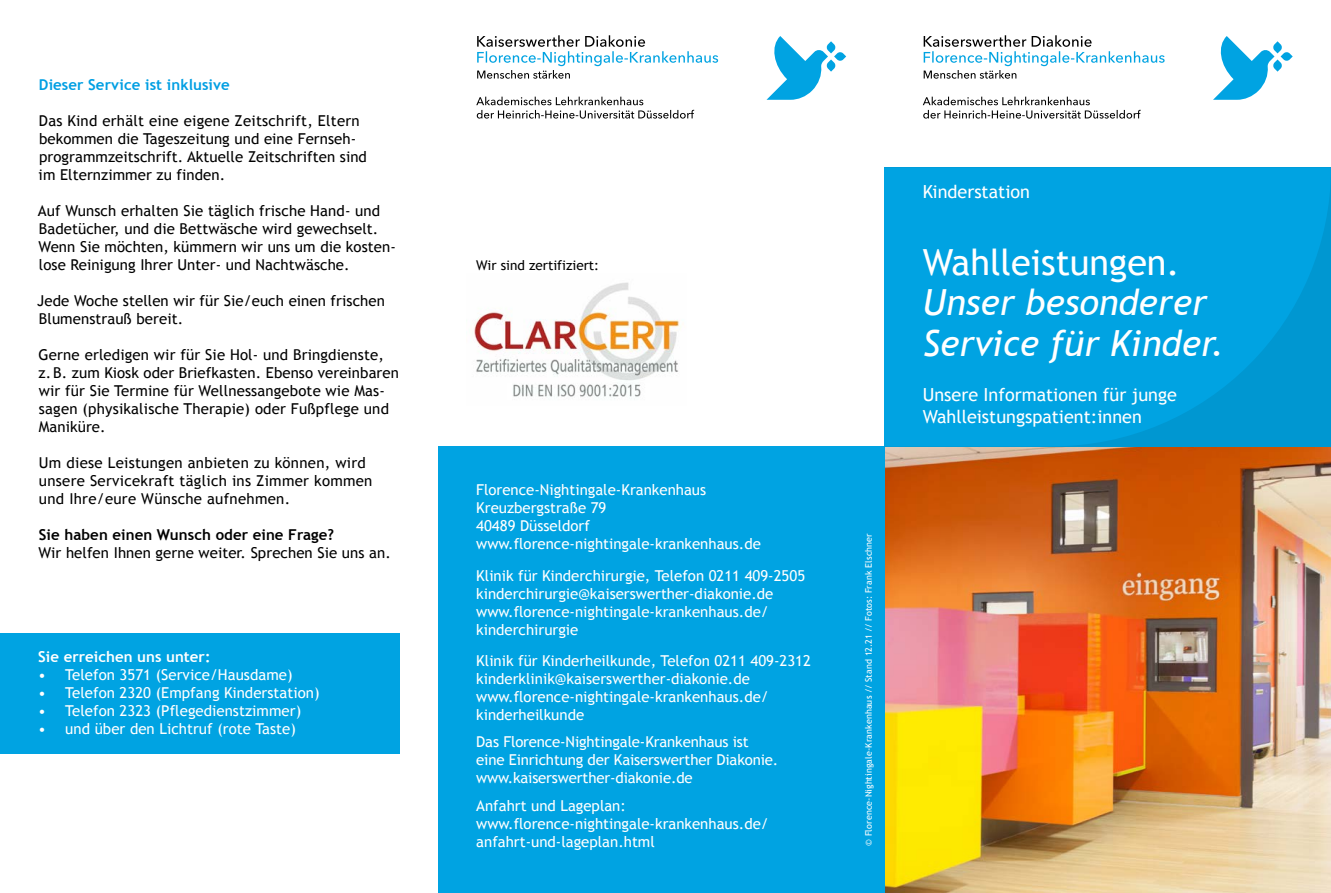
<style>
.page{position:relative;width:1331px;height:893px;background:#fff}
.page>*{position:absolute;margin:0;border:0;box-sizing:border-box;transform-origin:0 0}
.t1{font:italic 36px/40.5px "Trebuchet MS";color:#fff}
.t2{font:36px "Trebuchet MS";color:#fff}
.t3{font:18px/22.5px "Trebuchet MS";color:#fff}
.t4{font:15px/18px "Trebuchet MS";letter-spacing:.005em;color:#000}
.t5{font:15px/18px "Trebuchet MS";color:#fff}
.t6{font:700 15px "Trebuchet MS";letter-spacing:.005em;color:#000}
.t7{font:700 15px "Trebuchet MS";letter-spacing:.005em;color:#009fe3}
.t8{font:700 15px "Trebuchet MS";letter-spacing:.005em;color:#fff}
.t9{font:13.5px "Trebuchet MS";color:#000}
.t10{font:9px "Trebuchet MS";letter-spacing:.01em;color:#fff}
</style>
<div class="page">
<img style="left:884px;top:446px;width:447px;height:447px">
<div style="left:438px;top:446px;width:446px;height:447px;background:#00a3e2"></div>
<svg style="left:923px;top:97px;width:218px;height:22px"></svg>
<svg style="left:924px;top:35px;width:241px;height:44px"></svg>
<svg style="left:476px;top:97px;width:218px;height:22px"></svg>
<svg style="left:477px;top:35px;width:241px;height:44px"></svg>
<svg style="left:1213px;top:36px;width:80px;height:64px"></svg>
<svg style="left:766px;top:36px;width:80px;height:64px"></svg>
<svg style="left:884px;top:167px;width:447px;height:279px;background:#00a1df"></svg>
<div style="left:0;top:633px;width:400px;height:120px;background:#00a3e2"></div>
<img style="left:474px;top:282px;width:207px;height:117px">
<p class="t7" style="left:39px;top:75px;width:192px">Dieser Service ist inklusive</p>
<p class="t4" style="left:39px;top:112px;width:330px">Das Kind erhält eine eigene Zeitschrift, Eltern bekommen die Tageszeitung und eine Fernseh&shy;programmzeitschrift. Aktuelle Zeitschriften sind im Elternzimmer zu finden.</p>
<p class="t4" style="left:38px;top:202px;width:360px">Auf Wunsch erhalten Sie täglich frische Hand- und Badetücher, und die Bettwäsche wird gewechselt.<br>Wenn Sie möchten, kümmern wir uns um die kosten&shy;lose Reinigung Ihrer Unter- und Nachtwäsche.</p>
<p class="t4" style="left:37px;top:292px;width:349px">Jede Woche stellen wir für Sie/euch einen frischen<br>Blumenstrauß bereit.</p>
<p class="t4" style="left:39px;top:346px;width:362px">Gerne erledigen wir für Sie Hol- und Bringdienste, z.B. zum Kiosk oder Briefkasten. Ebenso vereinbaren wir für Sie Termine für Wellnessangebote wie Mas&shy;sagen (physikalische Therapie) oder Fußpflege und Maniküre.</p>
<p class="t4" style="left:39px;top:454px;width:335px">Um diese Leistungen anbieten zu können, wird unsere Servicekraft täglich ins Zimmer kommen und Ihre/eure Wünsche aufnehmen.</p>
<p class="t6" style="left:39px;top:525px;width:297px">Sie haben einen Wunsch oder eine Frage?</p>
<p class="t4" style="left:39px;top:544px;width:354px">Wir helfen Ihnen gerne weiter. Sprechen Sie uns an.</p>
<p class="t8" style="left:38px;top:647px;width:174px">Sie erreichen uns unter:</p>
<p class="t5" style="left:38px;top:665px;width:256px">• Telefon 3571 (Service/Hausdame)</p>
<p class="t5" style="left:38px;top:683px;width:283px">• Telefon 2320 (Empfang Kinderstation)</p>
<p class="t5" style="left:38px;top:701px;width:264px">• Telefon 2323 (Pflegedienstzimmer)</p>
<p class="t5" style="left:38px;top:719px;width:259px">• und über den Lichtruf (rote Taste)</p>
<p class="t9" style="left:476px;top:257px;width:124px">Wir sind zertifiziert:</p>
<p class="t5" style="left:476px;top:481px;width:286px">Florence- Nightingale- Krankenhaus<br>Kreuzbergstraße 79<br>40489 Düsseldorf<br>www.florence- nightingale- krankenhaus.de</p>
<p class="t5" style="left:476px;top:566px;width:330px">Klinik für Kinderchirurgie, Telefon 0211 409-2505 kinderchirurgie@kaiserswerther-diakonie.de www.florence- nightingale- krankenhaus.de/ kinderchirurgie</p>
<p class="t5" style="left:476px;top:652px;width:336px">Klinik für Kinderheilkunde, Telefon 0211 409-2312 kinderklinik@kaiserswerther-diakonie.de www.florence- nightingale- krankenhaus.de/ kinderheilkunde</p>
<p class="t5" style="left:476px;top:733px;width:304px">Das Florence- Nightingale- Krankenhaus ist eine Einrichtung der Kaiserswerther Diakonie. www.kaiserswerther-diakonie.de</p>
<p class="t5" style="left:476px;top:797px;width:294px">Anfahrt und Lageplan:<br>www.florence- nightingale- krankenhaus.de/ anfahrt- und- lageplan.html</p>
<p class="t10" style="left:863px;top:846px;width:314px;rotate:-90deg">© Florence- Nightingale- Krankenhaus // Stand 12.21 // Fotos: Frank Elschner</p>
<p class="t3" style="left:923px;top:181px;width:109px">Kinderstation</p>
<h1 class="t2" style="left:923px;top:241px;width:259px">Wahlleistungen.</h1>
<h1 class="t1" style="left:923px;top:282px;width:303px">Unser besonderer<br>Service für Kinder.</h1>
<p class="t3" style="left:923px;top:383px;width:256px">Unsere Informationen für junge<br>Wahlleistungspatient:innen</p>
</div>
